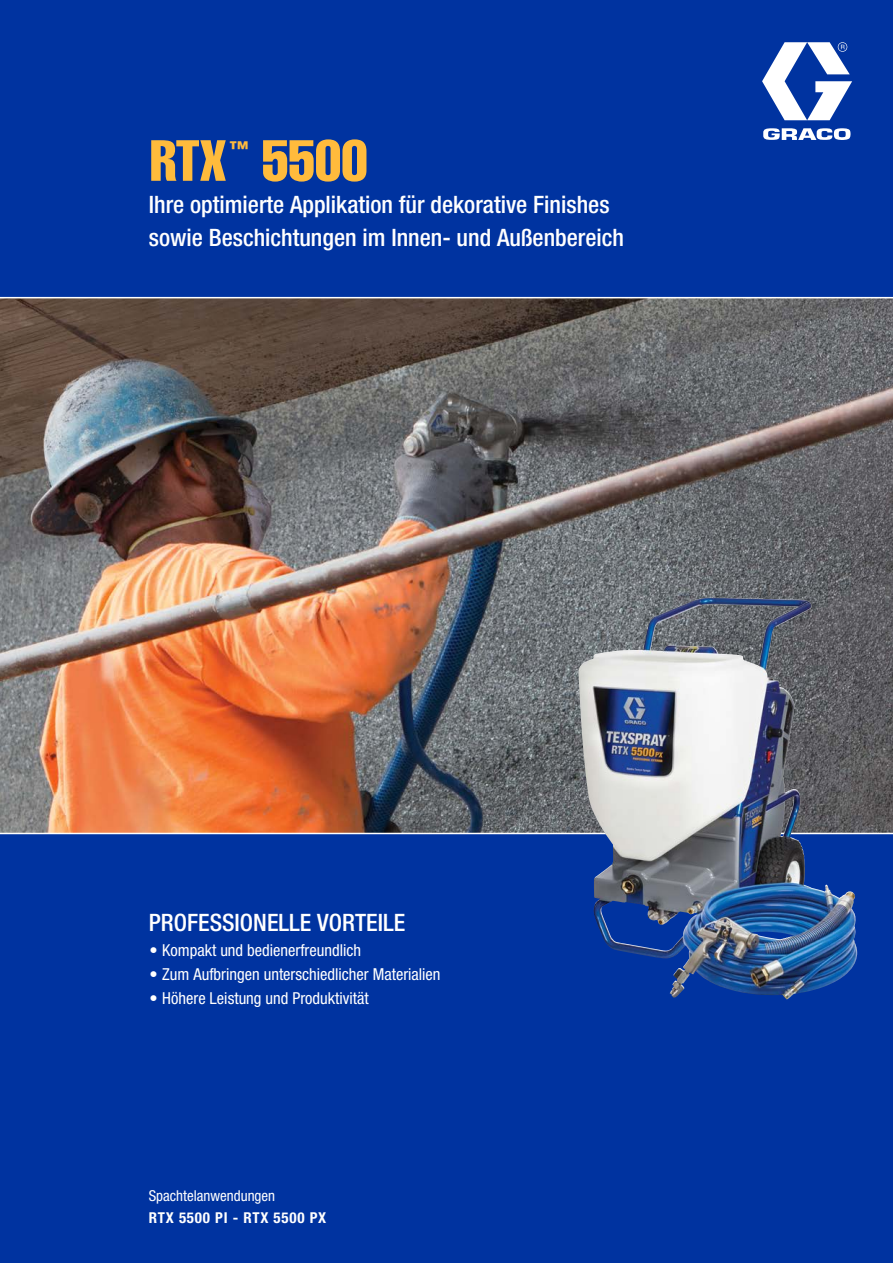
<style>
.page{position:relative;width:893px;height:1263px;background:#fff}
.page>*{position:absolute;margin:0;border:0;box-sizing:border-box;transform-origin:0 0}
.t1{font:57px "Helvetica LT Std Comp";color:#ffbb3c}
.t2{font:500 condensed 24px/33px "Helvetica Neue LT Std";color:#fff}
.t3{font:800 condensed 19.2px "Helvetica Neue LT Std";color:#ffbb3c}
.t4{font:condensed 16.5px "Helvetica Neue LT Std";color:#fff}
.t5{font:condensed 15px "Helvetica Neue LT Std";color:#fff}
.t6{font:700 condensed 15px "Helvetica Neue LT Std";letter-spacing:.05em;color:#fff}
</style>
<div class="page">
<img style="left:0;top:298px;width:893px;height:535px">
<div style="left:0;top:835px;width:893px;height:428px;background:#0033a0"></div>
<div style="left:0;top:0;width:893px;height:298px;background:#0033a0"></div>
<hr style="left:0;top:297px;width:893px;height:1px;background:#fff">
<img style="left:578px;top:598px;width:210px;height:401px">
<svg style="left:762px;top:42px;width:90px;height:78px"></svg>
<svg style="left:763px;top:128px;width:88px;height:12px"></svg>
<h1 class="t1" style="left:150px;top:124px;width:78px">RTX</h1>
<p class="t3" style="left:230px;top:136px;width:21px">™</p>
<h1 class="t1" style="left:262px;top:124px;width:107px">5500</h1>
<p class="t2" style="left:149px;top:187px;width:477px">Ihre optimierte Applikation für dekorative Finishes sowie Beschichtungen im Innen- und Außenbereich</p>
<p class="t2" style="left:149px;top:906px;width:258px">PROFESSIONELLE VORTEILE</p>
<p class="t4" style="left:150px;top:940px;width:213px">• Kompakt und bedienerfreundlich</p>
<p class="t4" style="left:150px;top:964px;width:293px">• Zum Aufbringen unterschiedlicher Materialien</p>
<p class="t4" style="left:150px;top:988px;width:221px">• Höhere Leistung und Produktivität</p>
<p class="t5" style="left:149px;top:1187px;width:128px">Spachtelanwendungen</p>
<p class="t6" style="left:149px;top:1208px;width:179px">RTX 5500 PI - RTX 5500 PX</p>
</div>
